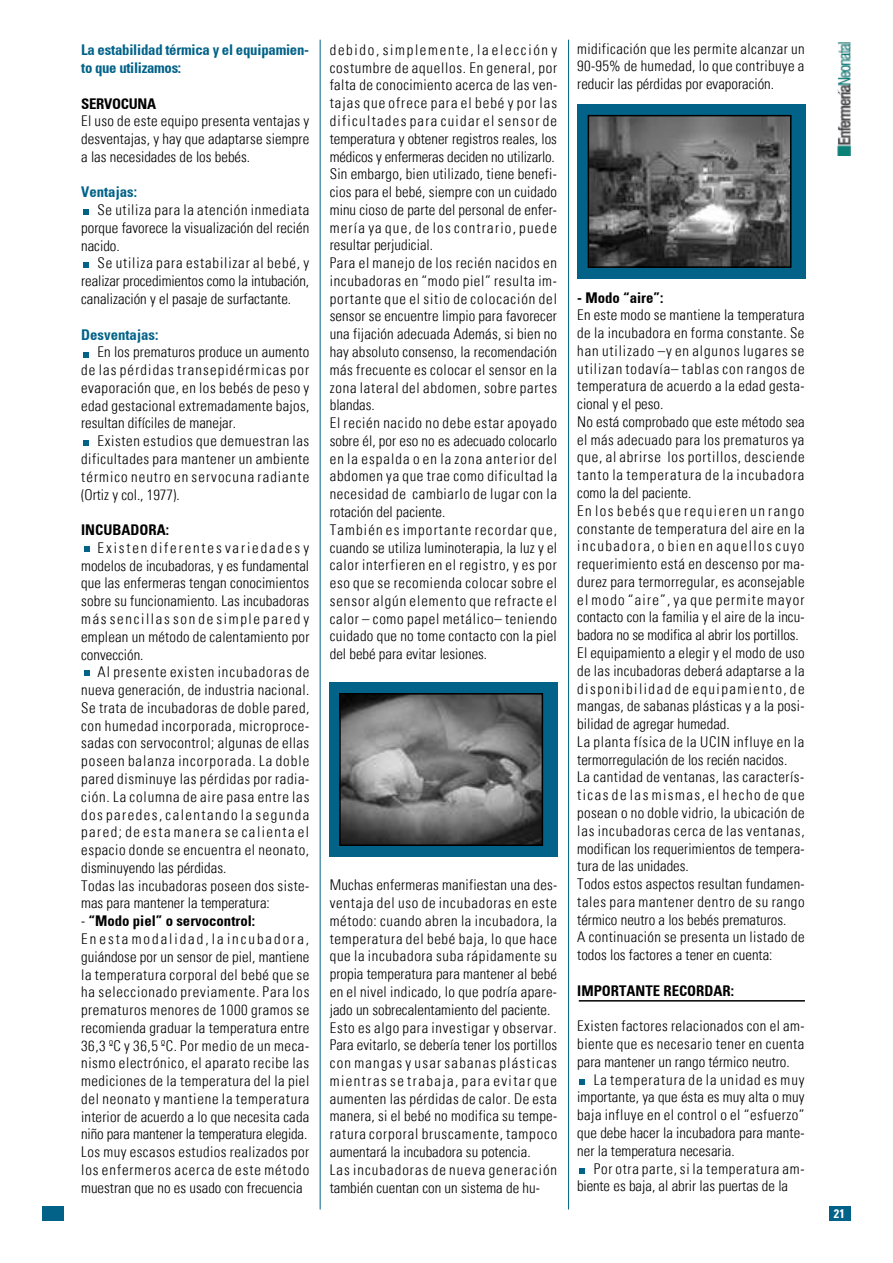
<style>
.page{position:relative;width:893px;height:1263px;background:#fff}
.page>*{position:absolute;margin:0;border:0;box-sizing:border-box;transform-origin:0 0}
.t1{font:300 condensed 14.7px/17.7px "Univers";letter-spacing:.03em;color:#000;text-align:justify}
.t2{font:700 condensed 14.7px/17.7px "Univers";letter-spacing:-.015em;color:#026288}
.t3{font:300 condensed 14.7px/17.7px "Univers";color:#000}
.t4{font:700 condensed 14.7px "Univers";color:#000}
.t5{font:700 condensed 14.7px "Univers";letter-spacing:-.02em;color:#000}
.t6{font:700 condensed 12.3px "Univers";color:#fff}
.s1{font-weight:700}
</style>
<div class="page">
<div style="left:42px;top:1206px;width:22px;height:14px;background:#026288"></div>
<hr style="left:568px;top:40px;width:1px;height:1169px;background:#026288">
<hr style="left:320px;top:40px;width:1px;height:1169px;background:#026288">
<div style="left:329px;top:682px;width:228px;height:174px;background:#026288"></div>
<img style="left:342px;top:696px;width:198px;height:147px">
<div style="left:339px;top:693px;width:204px;height:153px;border:2px solid #000"></div>
<div style="left:577px;top:104px;width:228px;height:174px;background:#026288"></div>
<img style="left:591px;top:118px;width:197px;height:147px">
<div style="left:588px;top:115px;width:203px;height:153px;border:2px solid #000"></div>
<svg style="left:83px;top:209px;width:5px;height:6px"></svg>
<svg style="left:83px;top:262px;width:5px;height:6px"></svg>
<svg style="left:83px;top:353px;width:5px;height:5px"></svg>
<svg style="left:83px;top:440px;width:5px;height:6px"></svg>
<svg style="left:84px;top:547px;width:6px;height:5px"></svg>
<svg style="left:84px;top:671px;width:6px;height:5px"></svg>
<hr style="left:579px;top:1000px;width:226px;height:1px;background:#000">
<svg style="left:579px;top:1079px;width:5px;height:5px"></svg>
<svg style="left:579px;top:1168px;width:5px;height:6px"></svg>
<div style="left:829px;top:1206px;width:21px;height:14px;background:#026288"></div>
<img style="left:837px;top:43px;width:13px;height:112px">
<p class="t2" style="left:81px;top:41px;width:230px">La estabilidad térmica y el equipamien&shy;to que utilizamos:</p>
<p class="t5" style="left:81px;top:94px;width:76px">SERVOCUNA</p>
<p class="t1" style="left:81px;top:112px;width:230px">El uso de este equipo presenta ventajas y desventajas, y hay que adaptarse siempre a las necesidades de los bebés.</p>
<p class="t2" style="left:81px;top:183px;width:57px">Ventajas:</p>
<p class="t1" style="left:81px;top:201px;width:230px;text-indent:16px">Se utiliza para la atención inmediata porque favorece la visualización del recién nacido.</p>
<p class="t1" style="left:81px;top:254px;width:230px;text-indent:16px">Se utiliza para estabilizar al bebé, y realizar procedimientos como la intubación, canalización y el pasaje de surfactante.</p>
<p class="t2" style="left:81px;top:325px;width:79px">Desventajas:</p>
<p class="t1" style="left:81px;top:343px;width:230px;text-indent:16px">En los prematuros produce un aumento de las pérdidas transepidérmicas por evaporación que, en los bebés de peso y edad gestacional extremadamente bajos, resultan difíciles de manejar.</p>
<p class="t1" style="left:81px;top:432px;width:230px;text-indent:16px">Existen estudios que demuestran las dificultades para mantener un ambiente térmico neutro en servocuna radiante (Ortiz y col., 1977).</p>
<p class="t4" style="left:81px;top:521px;width:89px">INCUBADORA:</p>
<p class="t1" style="left:81px;top:539px;width:230px;text-indent:16px">Existen diferentes variedades y modelos de incubadoras, y es fundamental que las enfermeras tengan conocimientos sobre su funcionamiento. Las incubadoras más sencillas son de simple pared y emplean un método de calentamiento por convección.</p>
<p class="t1" style="left:81px;top:663px;width:230px;text-align:left;text-indent:16px">Al presente existen incubadoras de nueva generación, de industria nacional.<br>Se trata de incubadoras de doble pared, con humedad incorporada, microproce&shy;sadas con servocontrol; algunas de ellas poseen balanza incorporada. La doble pared disminuye las pérdidas por radia&shy;ción. La columna de aire pasa entre las dos paredes, calentando la segunda pared; de esta manera se calienta el espacio donde se encuentra el neonato, disminuyendo las pérdidas.<br>Todas las incubadoras poseen dos siste&shy;mas para mantener la temperatura:</p>
<p class="t1" style="left:81px;top:912px;width:230px;text-align:left">- <span class="s1">“Modo piel” o servocontrol:<br></span>En esta modalidad, la incubadora, guiándose por un sensor de piel, mantiene la temperatura corporal del bebé que se ha seleccionado previamente. Para los prematuros menores de 1000 gramos se recomienda graduar la temperatura entre 36,3 ºC y 36,5 ºC. Por medio de un meca&shy;nismo electrónico, el aparato recibe las mediciones de la temperatura del la piel del neonato y mantiene la temperatura interior de acuerdo a lo que necesita cada niño para mantener la temperatura elegida.<br>Los muy escasos estudios realizados por los enfermeros acerca de este método muestran que no es usado con frecuencia</p>
<p class="t1" style="left:330px;top:41px;width:229px;text-align:left">debido, simplemente, la elección y costumbre de aquellos. En general, por falta de conocimiento acerca de las ven&shy;tajas que ofrece para el bebé y por las dificultades para cuidar el sensor de temperatura y obtener registros reales, los médicos y enfermeras deciden no utilizarlo.<br>Sin embargo, bien utilizado, tiene benefi&shy;cios para el bebé, siempre con un cuidado minu cioso de parte del personal de enfer&shy;mería ya que, de los contrario, puede resultar perjudicial.<br>Para el manejo de los recién nacidos en incubadoras en “modo piel” resulta im&shy;portante que el sitio de colocación del sensor se encuentre limpio para favorecer una fijación adecuada Además, si bien no hay absoluto consenso, la recomendación más frecuente es colocar el sensor en la zona lateral del abdomen, sobre partes blandas.<br>El recién nacido no debe estar apoyado sobre él, por eso no es adecuado colocarlo en la espalda o en la zona anterior del abdomen ya que trae como dificultad la necesidad de cambiarlo de lugar con la rotación del paciente.<br>También es importante recordar que, cuando se utiliza luminoterapia, la luz y el calor interfieren en el registro, y es por eso que se recomienda colocar sobre el sensor algún elemento que refracte el calor – como papel metálico– teniendo cuidado que no tome contacto con la piel del bebé para evitar lesiones.</p>
<p class="t1" style="left:330px;top:876px;width:229px;text-align:left">Muchas enfermeras manifiestan una des&shy;ventaja del uso de incubadoras en este método: cuando abren la incubadora, la temperatura del bebé baja, lo que hace que la incubadora suba rápidamente su propia temperatura para mantener al bebé en el nivel indicado, lo que podría apare&shy;jado un sobrecalentamiento del paciente.<br>Esto es algo para investigar y observar.<br>Para evitarlo, se debería tener los portillos con mangas y usar sabanas plásticas mientras se trabaja, para evitar que aumenten las pérdidas de calor. De esta manera, si el bebé no modifica su tempe&shy;ratura corporal bruscamente, tampoco aumentará la incubadora su potencia.<br>Las incubadoras de nueva generación también cuentan con un sistema de hu-</p>
<p class="t1" style="left:577px;top:39px;width:229px">midificación que les permite alcanzar un 90-95% de humedad, lo que contribuye a reducir las pérdidas por evaporación.</p>
<p class="t4" style="left:577px;top:288px;width:88px">- Modo “aire”:</p>
<p class="t1" style="left:577px;top:306px;width:229px;text-align:left">En este modo se mantiene la temperatura de la incubadora en forma constante. Se han utilizado –y en algunos lugares se utilizan todavía– tablas con rangos de temperatura de acuerdo a la edad gesta&shy;cional y el peso.<br>No está comprobado que este método sea el más adecuado para los prematuros ya que, al abrirse los portillos, desciende tanto la temperatura de la incubadora como la del paciente.<br>En los bebés que requieren un rango constante de temperatura del aire en la incubadora, o bien en aquellos cuyo requerimiento está en descenso por ma&shy;durez para termorregular, es aconsejable el modo “aire”, ya que permite mayor contacto con la familia y el aire de la incu&shy;badora no se modifica al abrir los portillos.<br>El equipamiento a elegir y el modo de uso de las incubadoras deberá adaptarse a la disponibilidad de equipamiento, de mangas, de sabanas plásticas y a la posi&shy;bilidad de agregar humedad.<br>La planta física de la UCIN influye en la termorregulación de los recién nacidos.<br>La cantidad de ventanas, las caracterís&shy;ticas de las mismas, el hecho de que posean o no doble vidrio, la ubicación de las incubadoras cerca de las ventanas, modifican los requerimientos de tempera&shy;tura de las unidades.<br>Todos estos aspectos resultan fundamen&shy;tales para mantener dentro de su rango térmico neutro a los bebés prematuros.<br>A continuación se presenta un listado de todos los factores a tener en cuenta:</p>
<p class="t4" style="left:577px;top:981px;width:158px">IMPORTANTE RECORDAR:</p>
<p class="t1" style="left:577px;top:1017px;width:229px">Existen factores relacionados con el am&shy;biente que es necesario tener en cuenta para mantener un rango térmico neutro.</p>
<p class="t1" style="left:577px;top:1070px;width:229px;text-indent:16px">La temperatura de la unidad es muy importante, ya que ésta es muy alta o muy baja influye en el control o el “esfuerzo” que debe hacer la incubadora para mante&shy;ner la temperatura necesaria.</p>
<p class="t3" style="left:577px;top:1159px;width:229px;text-indent:16px">Por otra parte, si la temperatura am&shy;biente es baja, al abrir las puertas de la</p>
<p class="t6" style="left:834px;top:1206px;width:12px">21</p>
</div>
